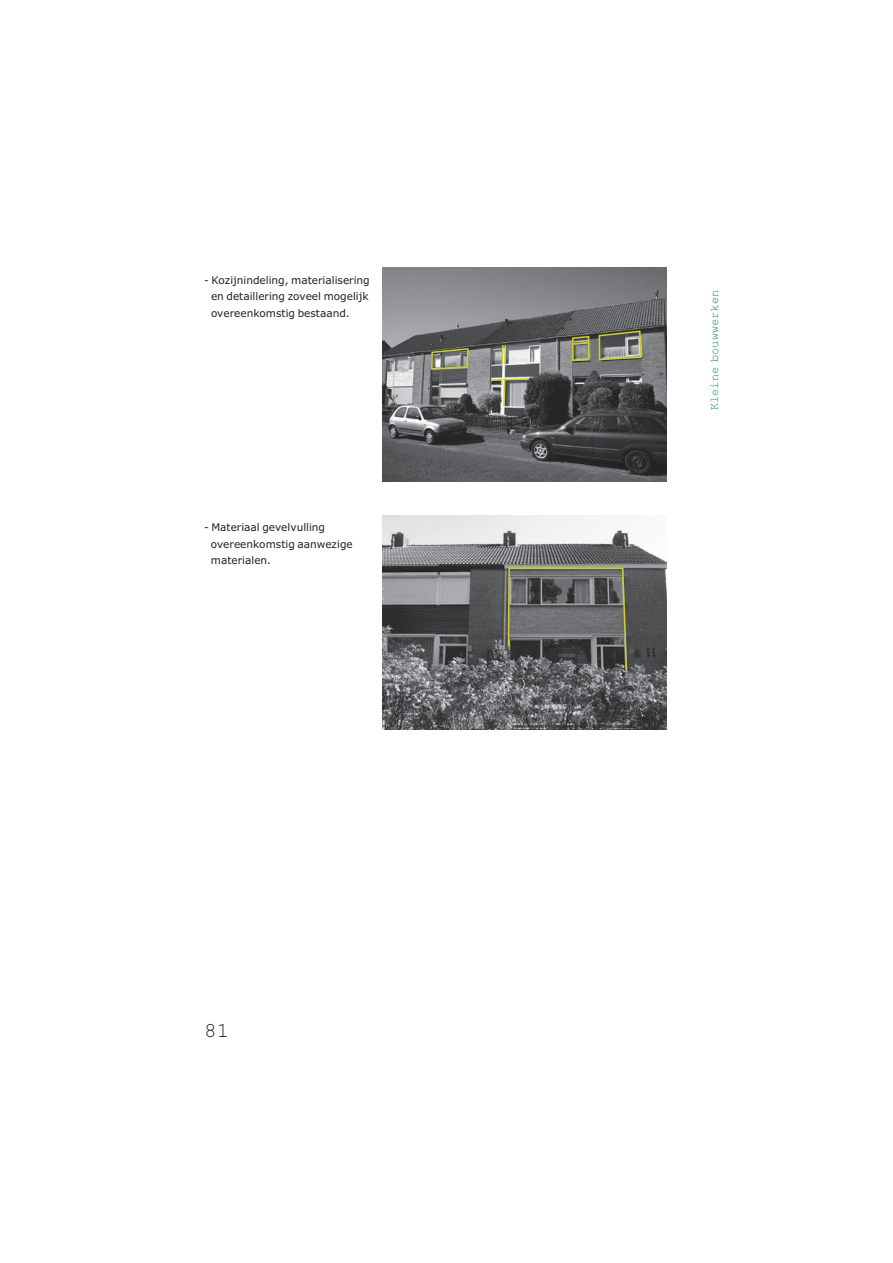
<style>
.page{position:relative;width:893px;height:1263px;background:#fff}
.page>*{position:absolute;margin:0;border:0;box-sizing:border-box;transform-origin:0 0}
.t1{font:21px "Courier New";color:#231f20}
.t2{font:12px "Courier New";color:#099764}
.t3{font:10.5px/16.5px "Verdana";color:#231f20;text-align:justify}
</style>
<div class="page">
<img style="left:382px;top:268px;width:285px;height:214px">
<svg style="left:430px;top:347px;width:39px;height:23px"></svg>
<svg style="left:500px;top:344px;width:7px;height:22px"></svg>
<svg style="left:489px;top:378px;width:40px;height:29px"></svg>
<svg style="left:571px;top:335px;width:19px;height:27px"></svg>
<svg style="left:597px;top:330px;width:45px;height:31px"></svg>
<img style="left:382px;top:515px;width:285px;height:214px">
<svg style="left:507px;top:567px;width:121px;height:105px;background:#646460"></svg>
<p class="t3" style="left:211px;top:273px;width:160px;text-indent:-7px">- Kozijnindeling, materialisering en detaillering zoveel mogelijk overeenkomstig bestaand.</p>
<p class="t3" style="left:211px;top:520px;width:143px;text-align:left;text-indent:-7px">- Materiaal gevelvulling overeenkomstig aanwezige materialen.</p>
<h1 class="t1" style="left:204px;top:1024px;width:27px">81</h1>
<p class="t2" style="left:711px;top:410px;width:122px;rotate:-90deg">Kleine bouwwerken</p>
</div>
